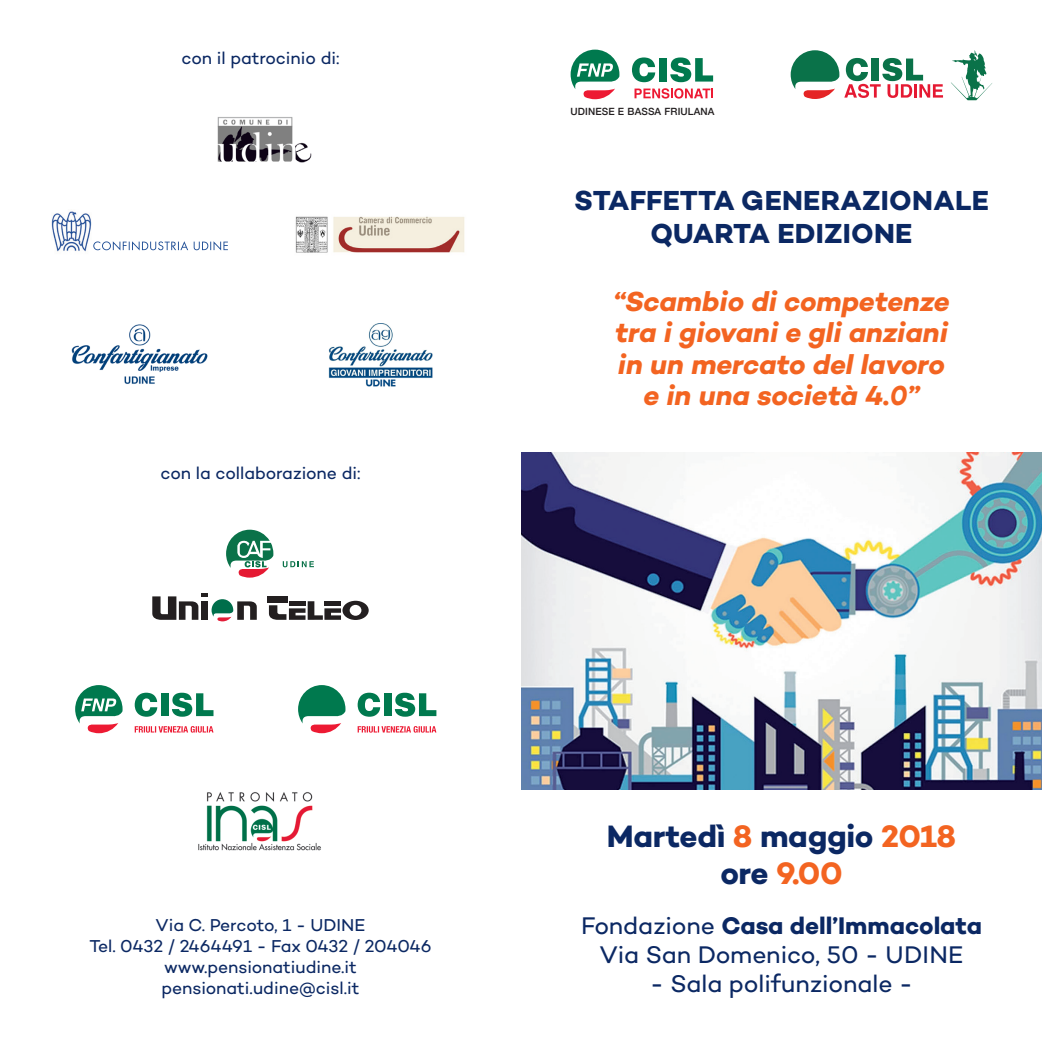
<style>
.page{position:relative;width:1042px;height:1042px;background:#fff}
.page>*{position:absolute;margin:0;border:0;box-sizing:border-box;transform-origin:0 0}
.t1{font:700 31.5px/37.8px "Campton";letter-spacing:-.01em;color:#0b2863;text-align:center}
.t2{font:italic 700 28px/31.5px "Campton";color:#f36421;text-align:center}
.t3{font:700 28px/33.6px "Campton";letter-spacing:.01em;color:#0b2863}
.t4{font:24.5px/29.4px "Campton";letter-spacing:-.005em;color:#0b2863}
.t5{font:17.5px/21px "Campton";letter-spacing:-.005em;color:#0b2863;text-align:center}
.t6{font:500 9.97px "Helvetica Neue";letter-spacing:.01em;color:#231f20}
.s1{color:#f36421}
.s2{font-weight:700}
</style>
<div class="page">
<img style="left:52px;top:211px;width:176px;height:41px">
<img style="left:71px;top:324px;width:137px;height:60px">
<img style="left:328px;top:323px;width:105px;height:64px">
<img style="left:295px;top:216px;width:170px;height:37px">
<img style="left:217px;top:117px;width:95px;height:46px">
<img style="left:521px;top:452px;width:521px;height:338px">
<svg style="left:632px;top:57px;width:23px;height:25px"></svg>
<div style="left:659px;top:58px;width:7px;height:24px;background:#00794e"></div>
<svg style="left:670px;top:57px;width:43px;height:25px"></svg>
<svg style="left:634px;top:88px;width:79px;height:11px"></svg>
<svg style="left:570px;top:50px;width:49px;height:49px"></svg>
<svg style="left:135px;top:693px;width:22px;height:24px"></svg>
<div style="left:161px;top:693px;width:7px;height:23px;background:#00794e"></div>
<svg style="left:172px;top:693px;width:41px;height:24px"></svg>
<svg style="left:75px;top:685px;width:48px;height:48px"></svg>
<svg style="left:135px;top:726px;width:78px;height:6px"></svg>
<svg style="left:298px;top:685px;width:47px;height:48px"></svg>
<svg style="left:358px;top:693px;width:22px;height:24px"></svg>
<div style="left:384px;top:693px;width:7px;height:23px;background:#00794e"></div>
<svg style="left:395px;top:693px;width:41px;height:24px"></svg>
<svg style="left:358px;top:726px;width:78px;height:6px"></svg>
<svg style="left:152px;top:593px;width:105px;height:28px"></svg>
<div style="left:267px;top:596px;width:20px;height:6px;background:#231f20"></div>
<svg style="left:269px;top:601px;width:100px;height:19px"></svg>
<svg style="left:951px;top:50px;width:41px;height:50px"></svg>
<svg style="left:790px;top:50px;width:153px;height:49px"></svg>
<svg style="left:283px;top:561px;width:31px;height:6px"></svg>
<svg style="left:226px;top:530px;width:47px;height:47px"></svg>
<img style="left:198px;top:792px;width:123px;height:59px">
<p class="t5" style="left:181px;top:47px;width:159px">con il patrocinio di:</p>
<p class="t5" style="left:160px;top:462px;width:201px">con la collaborazione di:</p>
<p class="t5" style="left:89px;top:913px;width:344px">Via C. Percoto, 1 - UDINE<br>Tel. 0432 / 2464491 - Fax 0432 / 204046 www.pensionatiudine.it pensionati.udine@cisl.it</p>
<p class="t6" style="left:570px;top:104px;width:145px">UDINESE E BASSA FRIULANA</p>
<h2 class="t3" style="left:650px;top:183px;width:340px;text-indent:-76px">STAFFETTA GENERAZIONALE<br>Quarta</h2>
<h2 class="t3" style="left:777px;top:217px;width:55px">edizione</h2>
<h2 class="t2" style="left:613px;top:285px;width:338px">“Scambio di competenze tra i giovani e gli anziani in un mercato del lavoro e in una società 4.0”</h2>
<h1 class="t1" style="left:607px;top:816px;width:351px">Martedì <span class="s1">8</span> maggio <span class="s1">2018 </span>ore <span class="s1">9.00</span></h1>
<h3 class="t4" style="left:599px;top:910px;width:384px;text-indent:-18px">Fondazione <span class="s2">Casa dell’Immacolata<br></span>Via San Domenico, 50 - Udine</h3>
<h3 class="t4" style="left:650px;top:969px;width:264px">- Sala polifunzionale -</h3>
</div>
